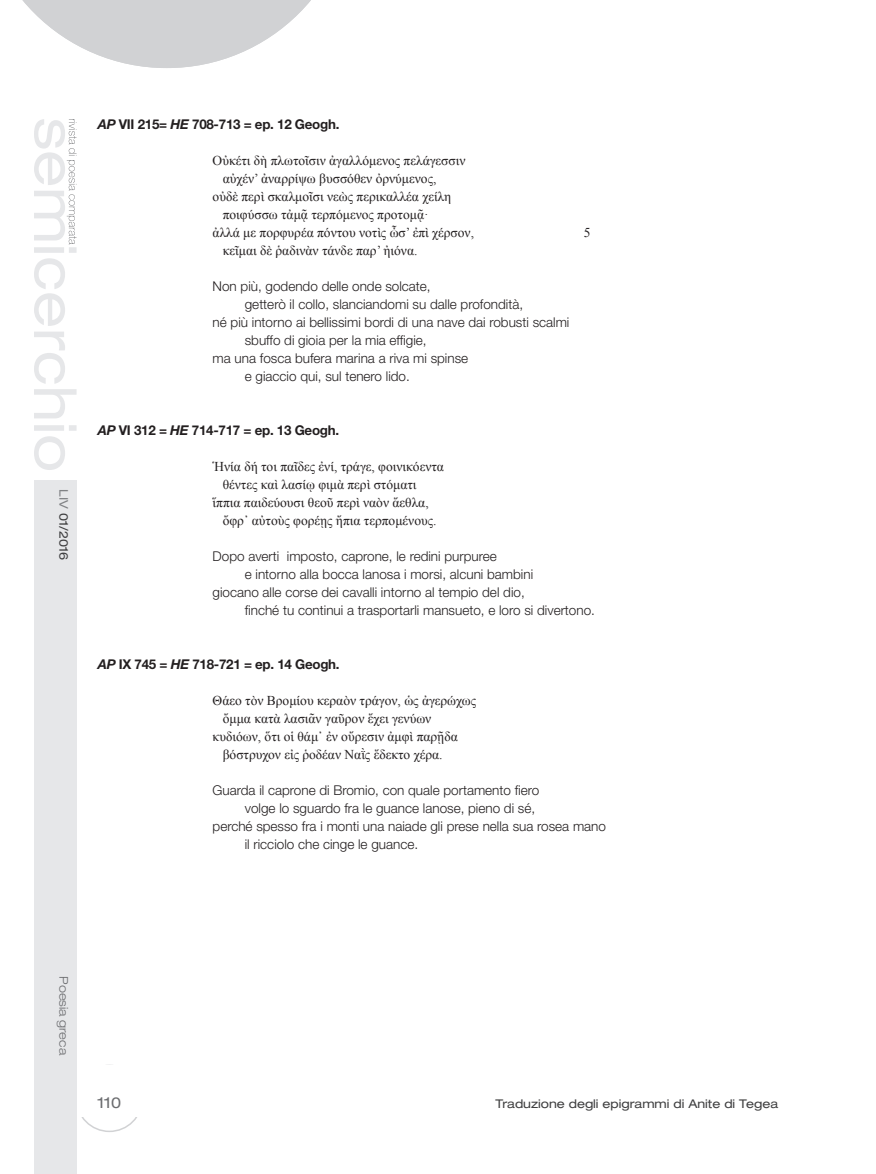
<style>
.page{position:relative;width:876px;height:1174px;background:#fff}
.page>*{position:absolute;margin:0;border:0;box-sizing:border-box;transform-origin:0 0}
.t1{font:expanded 15px "Helvetica Neue LT Std";color:#6c6d70}
.infra_centrale_tab{font:300 13.5px "Helvetica Neue LT Std";color:#231f20}
.infra_centrale_tab-2{font:13.5px "Times New Roman";color:#231f20}
.INFRATESTO{font:700 13.5px "Helvetica Neue LT Std";letter-spacing:-.02em;color:#231f20}
.t2{font:expanded 12px "Helvetica Neue LT Std";color:#3e3e3f}
.t3{font:300 expanded 12px "Helvetica Neue LT Std";color:#6c6d70}
.s1{color:#808285}
.s2{font-style:italic}
</style>
<div class="page">
<svg style="left:22px;top:0;width:289px;height:68px"></svg>
<div style="left:34px;top:480px;width:43px;height:694px;background:#e6e7e9"></div>
<svg style="left:34px;top:119px;width:43px;height:351px"></svg>
<p class="t2" style="left:71px;top:489px;width:73px;rotate:90deg"><span class="s1">LIV</span> 01/2016</p>
<p class="INFRATESTO" style="left:98px;top:116px;width:243px"><span class="s2">AP</span> VII 215= <span class="s2">HE</span> 708-713 = ep. 12 Geogh.</p>
<p class="infra_centrale_tab-2" style="left:213px;top:151px;width:254px">Οὐκέτι δὴ πλωτοῖσιν ἀγαλλόμενος πελάγεσσιν</p>
<p class="infra_centrale_tab-2" style="left:223px;top:169px;width:215px">αὐχέν’ ἀναρρίψω βυσσόθεν ὀρνύμενος,</p>
<p class="infra_centrale_tab-2" style="left:213px;top:187px;width:240px">οὐδὲ περὶ σκαλμοῖσι νεὼς περικαλλέα χείλη</p>
<p class="infra_centrale_tab-2" style="left:223px;top:205px;width:207px">ποιφύσσω τἀμᾷ τερπόμενος προτομᾷ·</p>
<p class="infra_centrale_tab-2" style="left:213px;top:223px;width:263px">ἀλλά με πορφυρέα πόντου νοτὶς ὦσ’ ἐπὶ χέρσον,</p>
<p class="infra_centrale_tab-2" style="left:584px;top:223px;width:8px">5</p>
<p class="infra_centrale_tab-2" style="left:223px;top:241px;width:196px">κεῖμαι δὲ ῥαδινὰν τάνδε παρ’ ἠιόνα.</p>
<p class="infra_centrale_tab" style="left:213px;top:278px;width:220px">Non più, godendo delle onde solcate,</p>
<p class="infra_centrale_tab" style="left:245px;top:296px;width:280px">getterò il collo, slanciandomi su dalle profondità,</p>
<p class="infra_centrale_tab" style="left:213px;top:314px;width:358px">né più intorno ai bellissimi bordi di una nave dai robusti scalmi</p>
<p class="infra_centrale_tab" style="left:245px;top:332px;width:183px">sbuffo di gioia per la mia effigie,</p>
<p class="infra_centrale_tab" style="left:213px;top:350px;width:257px">ma una fosca bufera marina a riva mi spinse</p>
<p class="infra_centrale_tab" style="left:245px;top:368px;width:167px">e giaccio qui, sul tenero lido.</p>
<p class="INFRATESTO" style="left:98px;top:422px;width:243px"><span class="s2">AP</span> VI 312 = <span class="s2">HE</span> 714-717 = ep. 13 Geogh.</p>
<p class="infra_centrale_tab-2" style="left:213px;top:457px;width:233px">Ἡνία δή τοι παῖδες ἐνί, τράγε, φοινικόεντα</p>
<p class="infra_centrale_tab-2" style="left:223px;top:475px;width:195px">θέντες καὶ λασίῳ φιμὰ περὶ στόματι</p>
<p class="infra_centrale_tab-2" style="left:213px;top:493px;width:218px">ἵππια παιδεύουσι θεοῦ περὶ ναὸν ἄεθλα,</p>
<p class="infra_centrale_tab-2" style="left:223px;top:511px;width:215px">ὄφρ᾽ αὐτοὺς φορέῃς ἤπια τερπομένους.</p>
<p class="infra_centrale_tab" style="left:213px;top:548px;width:286px">Dopo averti imposto, caprone, le redini purpuree</p>
<p class="infra_centrale_tab" style="left:245px;top:566px;width:290px">e intorno alla bocca lanosa i morsi, alcuni bambini</p>
<p class="infra_centrale_tab" style="left:213px;top:584px;width:314px">giocano alle corse dei cavalli intorno al tempio del dio,</p>
<p class="infra_centrale_tab" style="left:245px;top:602px;width:352px">finché tu continui a trasportarli mansueto, e loro si divertono.</p>
<p class="INFRATESTO" style="left:98px;top:656px;width:243px"><span class="s2">AP</span> IX 745 = <span class="s2">HE</span> 718-721 = ep. 14 Geogh.</p>
<p class="infra_centrale_tab-2" style="left:213px;top:691px;width:265px">Θάεο τὸν Βρομίου κεραὸν τράγον, ὡς ἀγερώχως</p>
<p class="infra_centrale_tab-2" style="left:223px;top:709px;width:210px">ὄμμα κατὰ λασιᾶν γαῦρον ἔχει γενύων</p>
<p class="infra_centrale_tab-2" style="left:213px;top:727px;width:247px">κυδιόων, ὅτι οἱ θάμ᾽ ἐν οὔρεσιν ἀμφὶ παρῇδα</p>
<p class="infra_centrale_tab-2" style="left:223px;top:745px;width:221px">βόστρυχον εἰς ῥοδέαν Ναῒς ἔδεκτο χέρα.</p>
<p class="infra_centrale_tab" style="left:213px;top:782px;width:328px">Guarda il caprone di Bromio, con quale portamento fiero</p>
<p class="infra_centrale_tab" style="left:245px;top:800px;width:292px">volge lo sguardo fra le guance lanose, pieno di sé,</p>
<p class="infra_centrale_tab" style="left:213px;top:818px;width:395px">perché spesso fra i monti una naiade gli prese nella sua rosea mano</p>
<p class="infra_centrale_tab" style="left:245px;top:836px;width:175px">il ricciolo che cinge le guance.</p>
<p class="t3" style="left:71px;top:976px;width:80px;rotate:90deg">Poesia greca</p>
<p class="t1" style="left:98px;top:1093px;width:25px">110</p>
<p class="t2" style="left:495px;top:1096px;width:284px">Traduzione degli epigrammi di Anite di Tegea</p>
</div>
